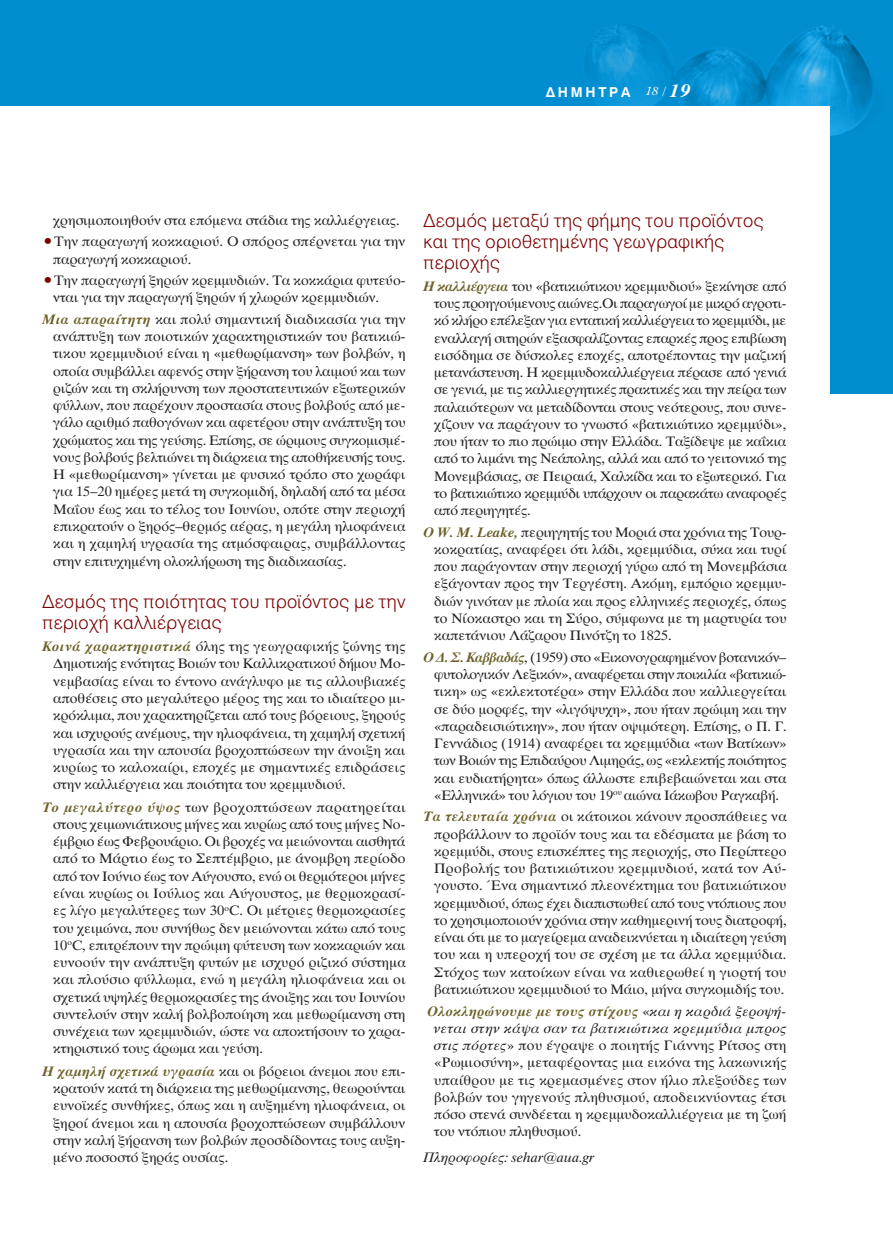
<style>
.page{position:relative;width:893px;height:1234px;background:#fff}
.page>*{position:absolute;margin:0;border:0;box-sizing:border-box;transform-origin:0 0}
.MESOTITLOI{font:300 18px/21px "UB Helvetica";letter-spacing:.02em;color:#790100}
.KEIMENO{font:14.25px/17.2px "UB Times";color:#231f20;text-align:justify;scale:1.05 1}
.PLIROFORIES{font:14.25px "UB Times Italic";color:#231f20;scale:1.05 1}
.t1{font:13.5px "UB Helvetica Bold";letter-spacing:.2em;color:#fff}
.s1{font-family:"UB Times Bold";font-style:italic;font-size:18.9px}
.s2{color:#790100}
.s3{font-family:"UB Times Bold";font-style:italic;color:#6c6128}
.s4{font-family:"UB Times Italic"}
</style>
<div class="page">
<div style="left:0;top:0;width:893px;height:393px;background:#008ed1"></div>
<img style="left:585px;top:24px;width:288px;height:142px">
<div style="left:0;top:106px;width:829px;height:1043px;background:#fff"></div>
<p class="t1" style="left:546px;top:84px;width:147px">ΔΗΜΗΤΡΑ <sup>18</sup> <sup>/</sup> <span class="s1">19</span></p>
<p class="KEIMENO" style="left:53px;top:211px;width:331px">χρησιμοποιηθούν στα επόμενα στάδια της καλλιέργειας.</p>
<p class="KEIMENO" style="left:53px;top:233px;width:337px;text-indent:-11px"><span class="s2">•</span>Την παραγωγή κοκκαριού. Ο σπόρος σπέρνεται για την παραγωγή κοκκαριού.</p>
<p class="KEIMENO" style="left:53px;top:272px;width:337px;text-indent:-11px"><span class="s2">•</span>Την παραγωγή ξηρών κρεμμυδιών. Τα κοκκάρια φυτεύο&shy;νται για την παραγωγή ξηρών ή χλωρών κρεμμυδιών.</p>
<p class="KEIMENO" style="left:53px;top:310px;width:337px;text-indent:-11px"><span class="s3">Μια απαραίτητη</span> και πολύ σημαντική διαδικασία για την ανάπτυξη των ποιοτικών χαρακτηριστικών του βατικιώ&shy;τικου κρεμμυδιού είναι η «μεθωρίμανση» των βολβών, η οποία συμβάλλει αφενός στην ξήρανση του λαιμού και των ριζών και τη σκλήρυνση των προστατευτικών εξωτερικών φύλλων, που παρέχουν προστασία στους βολβούς από με&shy;γάλο αριθμό παθογόνων και αφετέρου στην ανάπτυξη του χρώματος και της γεύσης. Επίσης, σε ώριμους συγκομισμέ&shy;νους βολβούς βελτιώνει τη διάρκεια της αποθήκευσής τους.<br>Η «μεθωρίμανση» γίνεται με φυσικό τρόπο στο χωράφι για 15–20 ημέρες μετά τη συγκομιδή, δηλαδή από τα μέσα Μαΐου έως και το τέλος του Ιουνίου, οπότε στην περιοχή επικρατούν ο ξηρός–θερμός αέρας, η μεγάλη ηλιοφάνεια και η χαμηλή υγρασία της ατμόσφαιρας, συμβάλλοντας στην επιτυχημένη ολοκλήρωση της διαδικασίας.</p>
<p class="MESOTITLOI" style="left:43px;top:590px;width:364px">Δεσμός της ποιότητας του προϊόντος με την περιοχή καλλιέργειας</p>
<p class="KEIMENO" style="left:53px;top:637px;width:337px;text-indent:-11px"><span class="s3">Κοινά χαρακτηριστικά</span> όλης της γεωγραφικής ζώνης της Δημοτικής ενότητας Βοιών του Καλλικρατικού δήμου Μο&shy;νεμβασίας είναι το έντονο ανάγλυφο με τις αλλουβιακές αποθέσεις στο μεγαλύτερο μέρος της και το ιδιαίτερο μι&shy;κρόκλιμα, που χαρακτηρίζεται από τους βόρειους, ξηρούς και ισχυρούς ανέμους, την ηλιοφάνεια, τη χαμηλή σχετική υγρασία και την απουσία βροχοπτώσεων την άνοιξη και κυρίως το καλοκαίρι, εποχές με σημαντικές επιδράσεις στην καλλιέργεια και ποιότητα του κρεμμυδιού.</p>
<p class="KEIMENO" style="left:53px;top:798px;width:337px;text-indent:-11px"><span class="s3">Το μεγαλύτερο ύψος</span> των βροχοπτώσεων παρατηρείται στους χειμωνιάτικους μήνες και κυρίως από τους μήνες Νο&shy;έμβριο έως Φεβρουάριο. Οι βροχές να μειώνονται αισθητά από το Μάρτιο έως το Σεπτέμβριο, με άνομβρη περίοδο από τον Ιούνιο έως τον Αύγουστο, ενώ οι θερμότεροι μήνες είναι κυρίως οι Ιούλιος και Αύγουστος, με θερμοκρασί&shy;ες λίγο μεγαλύτερες των 30<sup>ο</sup>C. Οι μέτριες θερμοκρασίες του χειμώνα, που συνήθως δεν μειώνονται κάτω από τους 10<sup>ο</sup>C, επιτρέπουν την πρώιμη φύτευση των κοκκαριών και ευνοούν την ανάπτυξη φυτών με ισχυρό ριζικό σύστημα και πλούσιο φύλλωμα, ενώ η μεγάλη ηλιοφάνεια και οι σχετικά υψηλές θερμοκρασίες της άνοιξης και του Ιουνίου συντελούν στην καλή βολβοποίηση και μεθωρίμανση στη συνέχεια των κρεμμυδιών, ώστε να αποκτήσουν το χαρα&shy;κτηριστικό τους άρωμα και γεύση.</p>
<p class="KEIMENO" style="left:53px;top:1062px;width:337px;text-indent:-11px"><span class="s3">Η χαμηλή σχετικά υγρασία</span> και οι βόρειοι άνεμοι που επι&shy;κρατούν κατά τη διάρκεια της μεθωρίμανσης, θεωρούνται ευνοϊκές συνθήκες, όπως και η αυξημένη ηλιοφάνεια, οι ξηροί άνεμοι και η απουσία βροχοπτώσεων συμβάλλουν στην καλή ξήρανση των βολβών προσδίδοντας τους αυξη&shy;μένο ποσοστό ξηράς ουσίας.</p>
<p class="MESOTITLOI" style="left:424px;top:210px;width:341px">Δεσμός μεταξύ της φήμης του προϊόντος και της οριοθετημένης γεωγραφικής περιοχής</p>
<p class="KEIMENO" style="left:434px;top:277px;width:337px;text-indent:-11px"><span class="s3">Η καλλιέργεια</span> του «βατικιώτικου κρεμμυδιού» ξεκίνησε από τους προηγούμενους αιώνες.Οι παραγωγοί με μικρό αγροτι&shy;κό κλήρο επέλεξαν για εντατική καλλιέργεια το κρεμμύδι, με εναλλαγή σιτηρών εξασφαλίζοντας επαρκές προς επιβίωση εισόδημα σε δύσκολες εποχές, αποτρέποντας την μαζική μετανάστευση. Η κρεμμυδοκαλλιέργεια πέρασε από γενιά σε γενιά, με τις καλλιεργητικές πρακτικές και την πείρα των παλαιότερων να μεταδίδονται στους νεότερους, που συνε&shy;χίζουν να παράγουν το γνωστό «βατικιώτικο κρεμμύδι», που ήταν το πιο πρώιμο στην Ελλάδα. Ταξίδεψε με καΐκια από το λιμάνι της Νεάπολης, αλλά και από το γειτονικό της Μονεμβάσιας, σε Πειραιά, Χαλκίδα και το εξωτερικό. Για το βατικιώτικο κρεμμύδι υπάρχουν οι παρακάτω αναφορές από περιηγητές.</p>
<p class="KEIMENO" style="left:434px;top:523px;width:337px;text-indent:-11px"><span class="s3">Ο W. M. Leake,</span> περιηγητής του Μοριά στα χρόνια της Τουρ&shy;κοκρατίας, αναφέρει ότι λάδι, κρεμμύδια, σύκα και τυρί που παράγονταν στην περιοχή γύρω από τη Μονεμβάσια εξάγονταν προς την Τεργέστη. Ακόμη, εμπόριο κρεμμυ&shy;διών γινόταν με πλοία και προς ελληνικές περιοχές, όπως το Νίοκαστρο και τη Σύρο, σύμφωνα με τη μαρτυρία του καπετάνιου Λάζαρου Πινότζη το 1825.</p>
<p class="KEIMENO" style="left:434px;top:648px;width:337px;text-indent:-11px"><span class="s3">Ο Δ. Σ. Καββαδάς</span>, (1959) στο «Εικονογραφημένον βοτανικόν– φυτολογικόν Λεξικόν», αναφέρεται στην ποικιλία «βατικιώ&shy;τικη» ως «εκλεκτοτέρα» στην Ελλάδα που καλλιεργείται σε δύο μορφές, την «λιγόψυχη», που ήταν πρώιμη και την «παραδεισιώτικην», που ήταν οψιμότερη. Επίσης, ο Π. Γ.<br>Γεννάδιος (1914) αναφέρει τα κρεμμύδια «των Βατίκων» των Βοιών της Επιδαύρου Λιμηράς, ως «εκλεκτής ποιότητος και ευδιατήρητα» όπως άλλωστε επιβεβαιώνεται και στα «Ελληνικά» του λόγιου του 19<sup>ου</sup> αιώνα Ιάκωβου Ραγκαβή.</p>
<p class="KEIMENO" style="left:434px;top:807px;width:337px;text-indent:-11px"><span class="s3">Τα τελευταία χρόνια</span> οι κάτοικοι κάνουν προσπάθειες να προβάλλουν το προϊόν τους και τα εδέσματα με βάση το κρεμμύδι, στους επισκέπτες της περιοχής, στο Περίπτερο Προβολής του βατικιώτικου κρεμμυδιού, κατά τον Αύ&shy;γουστο. Ένα σημαντικό πλεονέκτημα του βατικιώτικου κρεμμυδιού, όπως έχει διαπιστωθεί από τους ντόπιους που το χρησιμοποιούν χρόνια στην καθημερινή τους διατροφή, είναι ότι με το μαγείρεμα αναδεικνύεται η ιδιαίτερη γεύση του και η υπεροχή του σε σχέση με τα άλλα κρεμμύδια.<br>Στόχος των κατοίκων είναι να καθιερωθεί η γιορτή του βατικιώτικου κρεμμυδιού το Μάιο, μήνα συγκομιδής του.</p>
<p class="KEIMENO" style="left:434px;top:1002px;width:337px;text-indent:-7px"><span class="s3">Ολοκληρώνουμε με τους στίχους</span> «<span class="s4">και η καρδιά ξεροψή&shy;νεται στην κάψα σαν τα βατικιώτικα κρεμμύδια μπρος στις πόρτες</span>» που έγραψε ο ποιητής Γιάννης Ρίτσος στη «Ρωμιοσύνη», μεταφέροντας μια εικόνα της λακωνικής υπαίθρου με τις κρεμασμένες στον ήλιο πλεξούδες των βολβών του γηγενούς πληθυσμού, αποδεικνύοντας έτσι πόσο στενά συνδέεται η κρεμμυδοκαλλιέργεια με τη ζωή του ντόπιου πληθυσμού.</p>
<p class="PLIROFORIES" style="left:424px;top:1149px;width:164px">Πληροφορίες: sehar@aua.gr</p>
</div>
